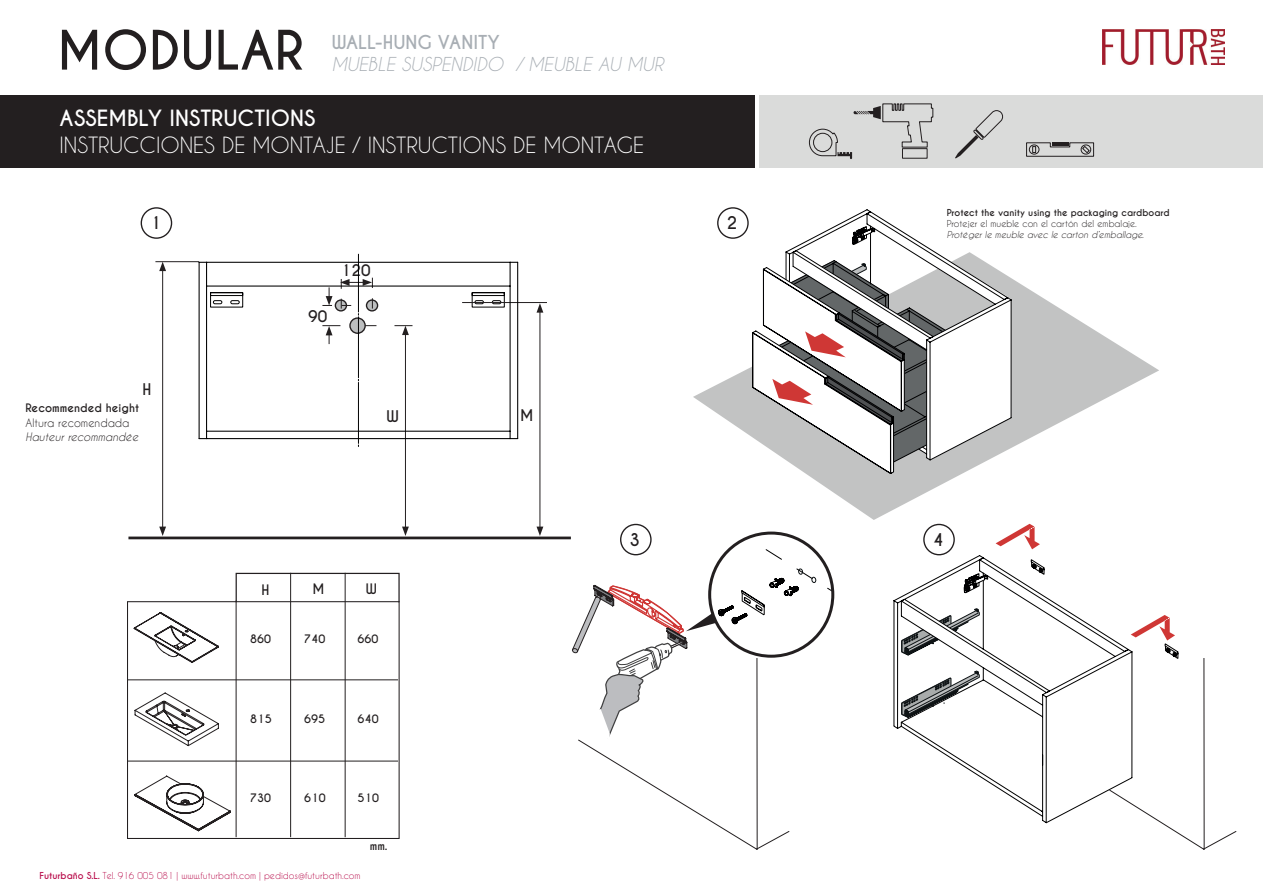
<style>
.page{position:relative;width:1263px;height:893px;background:#fff}
.page>*{position:absolute;margin:0;border:0;box-sizing:border-box;transform-origin:0 0}
.t1{font:700 51px "Caviar Dreams";color:#231f20}
.t2{font:21px "Caviar Dreams";color:#fff}
.t3{font:700 21px "Caviar Dreams";color:#fff}
.t4{font:italic 18px "Caviar Dreams";color:#a8aeb4}
.t5{font:700 18px "Caviar Dreams";color:#a8aeb4}
.t6{font:700 16.5px "Caviar Dreams";color:#231f20}
.t7{font:700 15.15px "Caviar Dreams";color:#231f20}
.t8{font:700 13.5px "Caviar Dreams";color:#231f20}
.t9{font:700 10.95px "Caviar Dreams";color:#231f20}
.t10{font:italic 10.95px "Caviar Dreams";color:#231f20}
.t11{font:10.95px "Caviar Dreams";color:#231f20}
.t12{font:9px "Caviar Dreams";color:#b80b4a}
.t13{font:700 9px "Caviar Dreams";color:#231f20}
.t14{font:italic 9px "Caviar Dreams";color:#231f20}
.t15{font:9px "Caviar Dreams";color:#231f20}
.s1{font-weight:700}
</style>
<div class="page">
<img style="left:1102px;top:30px;width:123px;height:34px">
<div style="left:0;top:95px;width:755px;height:72px;background:#231f20"></div>
<div style="left:760px;top:95px;width:503px;height:72px;background:#dadbda"></div>
<svg style="left:1026px;top:142px;width:68px;height:15px"></svg>
<hr style="left:1052px;top:142px;width:16px;height:3px;background:#231f20">
<svg style="left:955px;top:110px;width:49px;height:48px"></svg>
<svg style="left:809px;top:103px;width:125px;height:56px"></svg>
<svg style="left:693px;top:279px;width:466px;height:241px"></svg>
<div style="left:141px;top:207px;width:31px;height:32px;border:1px solid #231f20;border-radius:50%"></div>
<div style="left:717px;top:207px;width:32px;height:32px;border:1px solid #231f20;border-radius:50%"></div>
<div style="left:620px;top:524px;width:32px;height:31px;border:1px solid #231f20;border-radius:50%"></div>
<div style="left:923px;top:524px;width:32px;height:31px;border:1px solid #231f20;border-radius:50%"></div>
<hr style="left:128px;top:537px;width:443px;height:2px;background:#231f20">
<hr style="left:162px;top:269px;width:1px;height:260px;background:#231f20">
<svg style="left:159px;top:262px;width:7px;height:9px"></svg>
<svg style="left:159px;top:527px;width:7px;height:9px"></svg>
<hr style="left:540px;top:310px;width:1px;height:219px;background:#231f20">
<svg style="left:536px;top:303px;width:7px;height:10px"></svg>
<svg style="left:536px;top:527px;width:7px;height:9px"></svg>
<hr style="left:405px;top:333px;width:1px;height:196px;background:#231f20">
<svg style="left:402px;top:527px;width:7px;height:9px"></svg>
<hr style="left:462px;top:302px;width:85px;height:1px;background:#231f20">
<div style="left:127px;top:601px;width:273px;height:238px;border:1px solid #231f20"></div>
<svg style="left:134px;top:612px;width:85px;height:51px"></svg>
<svg style="left:135px;top:693px;width:84px;height:53px"></svg>
<hr style="left:236px;top:600px;width:1px;height:237px;background:#231f20">
<svg style="left:135px;top:776px;width:95px;height:55px"></svg>
<hr style="left:290px;top:573px;width:1px;height:264px;background:#231f20">
<hr style="left:345px;top:573px;width:1px;height:264px;background:#231f20">
<div style="left:236px;top:573px;width:164px;height:30px;border:1px solid #231f20"></div>
<hr style="left:128px;top:680px;width:270px;height:1px;background:#231f20">
<hr style="left:128px;top:761px;width:270px;height:1px;background:#231f20">
<hr style="left:155px;top:261px;width:44px;height:1px;background:#231f20">
<svg style="left:572px;top:550px;width:261px;height:300px"></svg>
<svg style="left:995px;top:524px;width:45px;height:25px"></svg>
<svg style="left:199px;top:254px;width:319px;height:193px"></svg>
<hr style="left:517px;top:262px;width:1px;height:177px;background:#000001">
<hr style="left:207px;top:438px;width:303px;height:1px;background:#000001">
<hr style="left:207px;top:431px;width:303px;height:1px;background:#000001">
<hr style="left:207px;top:262px;width:303px;height:1px;background:#000001">
<hr style="left:207px;top:286px;width:303px;height:1px;background:#000001">
<svg style="left:833px;top:209px;width:179px;height:252px"></svg>
<svg style="left:751px;top:227px;width:260px;height:248px"></svg>
<svg style="left:1133px;top:615px;width:104px;height:235px"></svg>
<svg style="left:893px;top:555px;width:240px;height:269px"></svg>
<h1 class="t1" style="left:57px;top:20px;width:248px">MODULAR</h1>
<h3 class="t5" style="left:332px;top:32px;width:170px">WALL-HUNG VANITY</h3>
<h3 class="t4" style="left:332px;top:54px;width:333px">MUEBLE SUSPENDIDO / MEUBLE AU MUR</h3>
<h2 class="t3" style="left:60px;top:106px;width:257px">ASSEMBLY INSTRUCTIONS</h2>
<h2 class="t2" style="left:60px;top:133px;width:586px">INSTRUCCIONES DE MONTAJE / INSTRUCTIONS DE MONTAGE</h2>
<h3 class="t6" style="left:150px;top:213px;width:13px">1</h3>
<h3 class="t6" style="left:727px;top:213px;width:12px">2</h3>
<h3 class="t7" style="left:142px;top:380px;width:10px">H</h3>
<p class="t9" style="left:26px;top:402px;width:115px">Recommended height</p>
<p class="t11" style="left:26px;top:416px;width:106px">Altura recomendada</p>
<p class="t10" style="left:26px;top:431px;width:114px">Hauteur recommandée</p>
<h3 class="t7" style="left:308px;top:307px;width:21px">90</h3>
<h3 class="t7" style="left:341px;top:261px;width:31px">120</h3>
<h3 class="t7" style="left:386px;top:407px;width:14px">W</h3>
<h3 class="t7" style="left:520px;top:406px;width:15px">M</h3>
<p class="t13" style="left:947px;top:208px;width:224px">Protect the vanity using the packaging cardboard</p>
<p class="t15" style="left:947px;top:218px;width:192px">Protejer el mueble con el cartón del embalaje.</p>
<p class="t14" style="left:947px;top:229px;width:199px">Protéger le meuble avec le carton d’emballage.</p>
<h3 class="t8" style="left:262px;top:582px;width:9px">H</h3>
<h3 class="t8" style="left:312px;top:580px;width:13px">M</h3>
<h3 class="t8" style="left:366px;top:580px;width:13px">W</h3>
<p class="t9" style="left:250px;top:632px;width:22px">860</p>
<p class="t9" style="left:304px;top:632px;width:23px">740</p>
<p class="t9" style="left:358px;top:632px;width:22px">660</p>
<p class="t9" style="left:250px;top:712px;width:23px">815</p>
<p class="t9" style="left:304px;top:712px;width:22px">695</p>
<p class="t9" style="left:358px;top:712px;width:23px">640</p>
<p class="t9" style="left:250px;top:791px;width:22px">730</p>
<p class="t9" style="left:304px;top:791px;width:23px">610</p>
<p class="t9" style="left:358px;top:791px;width:23px">510</p>
<p class="t9" style="left:370px;top:839px;width:19px">mm.</p>
<p class="t12" style="left:40px;top:870px;width:322px"><span class="s1">Futurbaño S.L.</span> Tel. 916 005 081 | www.futurbath.com | pedidos@futurbath.com</p>
<h3 class="t6" style="left:630px;top:530px;width:12px">3</h3>
<h3 class="t6" style="left:933px;top:530px;width:12px">4</h3>
</div>
